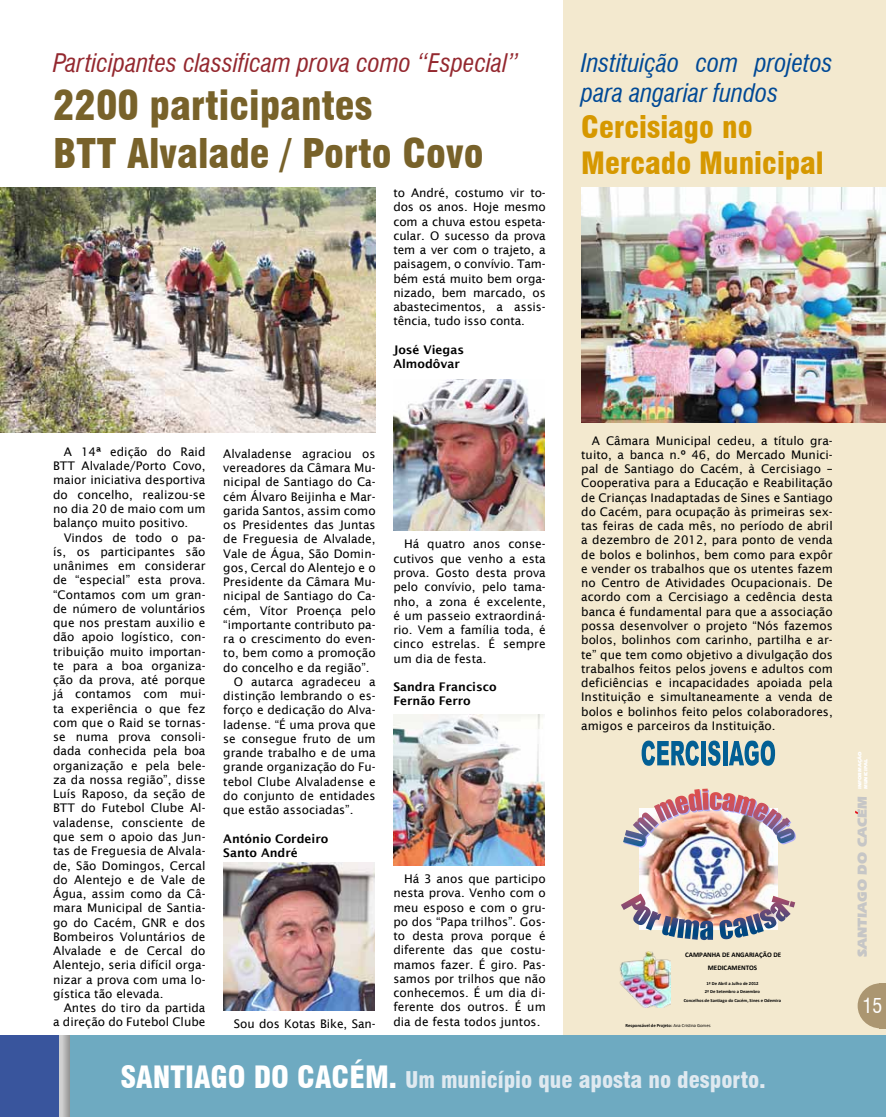
<style>
.page{position:relative;width:886px;height:1117px;background:#fff}
.page>*{position:absolute;margin:0;border:0;box-sizing:border-box;transform-origin:0 0}
.t1{font:900 condensed 40px/48px "Swiss 721 BT";color:#78622a}
.t2{font:900 condensed 30px/36px "Swiss 721 BT";color:#d69800}
.t3{font:italic condensed 25px "Swiss 721 BT";color:#94282f}
.t4{font:italic condensed 25px/30px "Swiss 721 BT";color:#004996}
.t5{font:900 condensed 22.5px "Swiss 721 BT";color:#dfe9f0}
.t6{font:condensed 20px "Swiss 721 BT";color:#fff}
.t7{font:900 13.75px "Eras IT Cby BT";color:#c6c6c6}
.t8{font:11.88px/14.2px "Lucida Sans";color:#000;text-align:justify}
.t9{font:600 11.88px/14.2px "Lucida Sans";color:#000}
.t10{font:700 7px/12.8px "Calibri";color:#000;text-align:center}
.t11{font:900 5px/6px "Eras IT Cby BT";color:#fff}
.t12{font:700 4.62px/8.5px "Calibri";color:#000;text-align:center}
.s1{font-size:30px;color:#fff}
.s2{font-weight:400}
</style>
<div class="page">
<div style="left:563px;top:0;width:323px;height:1116px;background:#f3e9cf"></div>
<svg style="left:857px;top:983px;width:22px;height:45px"></svg>
<div style="left:879px;top:983px;width:7px;height:45px;background:#ab9671"></div>
<div style="left:0;top:1035px;width:71px;height:81px;background:#39559d"></div>
<svg style="left:59px;top:1035px;width:12px;height:81px"></svg>
<div style="left:71px;top:1035px;width:815px;height:81px;background:#6eaac1"></div>
<img style="left:223px;top:862px;width:151px;height:148px">
<img style="left:393px;top:379px;width:151px;height:151px">
<img style="left:393px;top:714px;width:151px;height:151px">
<img style="left:0;top:188px;width:376px;height:244px">
<img style="left:581px;top:188px;width:305px;height:234px">
<img style="left:639px;top:847px;width:138px;height:82px">
<img style="left:623px;top:788px;width:173px;height:59px">
<img style="left:621px;top:893px;width:92px;height:46px">
<img style="left:719px;top:895px;width:76px;height:44px">
<svg style="left:641px;top:740px;width:58px;height:25px"></svg>
<hr style="left:701px;top:740px;width:4px;height:25px;background:#025f94">
<svg style="left:708px;top:740px;width:12px;height:25px"></svg>
<hr style="left:723px;top:740px;width:4px;height:25px;background:#025f94">
<svg style="left:729px;top:740px;width:46px;height:25px"></svg>
<img style="left:619px;top:951px;width:51px;height:55px">
<h3 class="t3" style="left:53px;top:48px;width:467px">Participantes classificam prova como “Especial”</h3>
<h1 class="t1" style="left:53px;top:82px;width:432px">2200 participantes<br>BTT Alvalade / Porto Covo</h1>
<p class="t8" style="left:393px;top:186px;width:154px">to André, costumo vir to&shy;dos os anos. Hoje mesmo com a chuva estou espeta&shy;cular. O sucesso da prova tem a ver com o trajeto, a paisagem, o convívio. Tam&shy;bém está muito bem orga&shy;nizado, bem marcado, os abastecimentos, a assis&shy;tência, tudo isso conta.</p>
<p class="t9" style="left:393px;top:342px;width:72px">José Viegas<br>Almodôvar</p>
<h3 class="t4" style="left:581px;top:48px;width:253px">Instituição com projetos para angariar fundos</h3>
<h2 class="t2" style="left:581px;top:109px;width:244px">Cercisiago no<br>Mercado Municipal</h2>
<p class="t8" style="left:581px;top:433px;width:253px;text-indent:11px">A Câmara Municipal cedeu, a título gra&shy;tuito, a banca n.º 46, do Mercado Munici&shy;pal de Santiago do Cacém, à Cercisiago – Cooperativa para a Educação e Reabilitação de Crianças Inadaptadas de Sines e Santiago do Cacém, para ocupação às primeiras sex&shy;tas feiras de cada mês, no período de abril a dezembro de 2012, para ponto de venda de bolos e bolinhos, bem como para expôr e vender os trabalhos que os utentes fazem no Centro de Atividades Ocupacionais. De acordo com a Cercisiago a cedência desta banca é fundamental para que a associação possa desenvolver o projeto “Nós fazemos bolos, bolinhos com carinho, partilha e ar&shy;te” que tem como objetivo a divulgação dos trabalhos feitos pelos jovens e adultos com deficiências e incapacidades apoiada pela Instituição e simultaneamente a venda de bolos e bolinhos feito pelos colaboradores, amigos e parceiros da Instituição.</p>
<p class="t8" style="left:53px;top:444px;width:154px;text-indent:11px">A 14ª edição do Raid BTT Alvalade/Porto Covo, maior iniciativa desportiva do concelho, realizou-se no dia 20 de maio com um balanço muito positivo.</p>
<p class="t8" style="left:53px;top:530px;width:154px;text-indent:11px">Vindos de todo o pa&shy;ís, os participantes são unânimes em considerar de “especial” esta prova. “Contamos com um gran&shy;de número de voluntários que nos prestam auxilio e dão apoio logístico, con&shy;tribuição muito importan&shy;te para a boa organiza&shy;ção da prova, até porque já contamos com mui&shy;ta experiência o que fez com que o Raid se tornas&shy;se numa prova consoli&shy;dada conhecida pela boa organização e pela bele&shy;za da nossa região”, disse Luís Raposo, da seção de BTT do Futebol Clube Al&shy;valadense, consciente de que sem o apoio das Jun&shy;tas de Freguesia de Alvala&shy;de, São Domingos, Cercal do Alentejo e de Vale de Água, assim como da Câ&shy;mara Municipal de Santia&shy;go do Cacém, GNR e dos Bombeiros Voluntários de Alvalade e de Cercal do Alentejo, seria difícil orga&shy;nizar a prova com uma lo&shy;gística tão elevada.</p>
<p class="t8" style="left:53px;top:1000px;width:154px;text-align:right">Antes do tiro da partida<br>a direção do Futebol Clube</p>
<p class="t8" style="left:223px;top:446px;width:154px">Alvaladense agraciou os</p>
<p class="t8" style="left:223px;top:460px;width:154px">vereadores da Câmara Mu-</p>
<p class="t8" style="left:223px;top:474px;width:154px">nicipal de Santiago do Ca-</p>
<p class="t8" style="left:223px;top:489px;width:154px">cém Álvaro Beijinha e Mar-</p>
<p class="t8" style="left:223px;top:503px;width:154px">garida Santos, assim como</p>
<p class="t8" style="left:223px;top:517px;width:154px">os Presidentes das Juntas</p>
<p class="t8" style="left:223px;top:531px;width:154px">de Freguesia de Alvalade,</p>
<p class="t8" style="left:223px;top:546px;width:154px">Vale de Água, São Domin-</p>
<p class="t8" style="left:223px;top:560px;width:154px">gos, Cercal do Alentejo e o</p>
<p class="t8" style="left:223px;top:574px;width:154px">Presidente da Câmara Mu-</p>
<p class="t8" style="left:223px;top:588px;width:154px">nicipal de Santiago do Ca-</p>
<p class="t8" style="left:223px;top:603px;width:154px">cém, Vítor Proença pelo</p>
<p class="t8" style="left:223px;top:617px;width:154px">“importante contributo pa-</p>
<p class="t8" style="left:223px;top:631px;width:154px">ra o crescimento do even-</p>
<p class="t8" style="left:223px;top:645px;width:154px">to, bem como a promoção</p>
<p class="t8" style="left:223px;top:660px;width:148px">do concelho e da região”.</p>
<p class="t8" style="left:234px;top:674px;width:143px">O autarca agradeceu a</p>
<p class="t8" style="left:223px;top:688px;width:154px">distinção lembrando o es-</p>
<p class="t8" style="left:223px;top:702px;width:154px">forço e dedicação do Alva-</p>
<p class="t8" style="left:223px;top:717px;width:154px">ladense. “É uma prova que</p>
<p class="t8" style="left:223px;top:731px;width:154px">se consegue fruto de um</p>
<p class="t8" style="left:223px;top:745px;width:154px">grande trabalho e de uma</p>
<p class="t8" style="left:223px;top:759px;width:154px">grande organização do Fu-</p>
<p class="t8" style="left:223px;top:774px;width:154px">tebol Clube Alvaladense e</p>
<p class="t8" style="left:223px;top:788px;width:154px">do conjunto de entidades</p>
<p class="t8" style="left:223px;top:802px;width:132px">que estão associadas”.</p>
<p class="t9" style="left:223px;top:831px;width:107px">António Cordeiro<br>Santo André</p>
<p class="t8" style="left:393px;top:537px;width:154px;text-indent:11px">Há quatro anos conse&shy;cutivos que venho a esta prova. Gosto desta prova pelo convívio, pelo tama&shy;nho, a zona é excelente, é um passeio extraordiná&shy;rio. Vem a família toda, é cinco estrelas. É sempre um dia de festa.</p>
<p class="t9" style="left:393px;top:679px;width:105px">Sandra Francisco<br>Fernão Ferro</p>
<p class="t8" style="left:393px;top:871px;width:154px;text-indent:11px">Há 3 anos que participo nesta prova. Venho com o meu esposo e com o gru&shy;po dos “Papa trilhos”. Gos&shy;to desta prova porque é diferente das que costu&shy;mamos fazer. É giro. Pas&shy;samos por trilhos que não conhecemos. É um dia di&shy;ferente dos outros. É um dia de festa todos juntos.</p>
<h3 class="t5" style="left:120px;top:1065px;width:646px"><span class="s1">SANTIAGO DO CACÉM.</span> Um município que aposta no desporto.</h3>
<p class="t10" style="left:685px;top:947px;width:98px">CAMPANHA DE ANGARIAÇÃO DE<br>MEDICAMENTOS</p>
<p class="t12" style="left:684px;top:978px;width:99px">1ª De Abril a Julho de 2012<br>2ª De Setembro a Dezembro<br>Concelhos de Santiago do Cacém, Sines e Odemira</p>
<p class="t8" style="left:234px;top:1016px;width:143px">Sou dos Kotas Bike, San-</p>
<p class="t12" style="left:625px;top:1020px;width:86px">Responsável de Projeto: <span class="s2">Ana Cristina Gomes</span></p>
<p class="t11" style="left:857px;top:788px;width:39px;rotate:-90deg">INFORMAÇÃO<br>MUNICIPAL</p>
<p class="t7" style="left:854px;top:957px;width:163px;rotate:-90deg">SANTIAGO DO CACEM</p>
<h3 class="t6" style="left:862px;top:993px;width:21px">15</h3>
</div>
